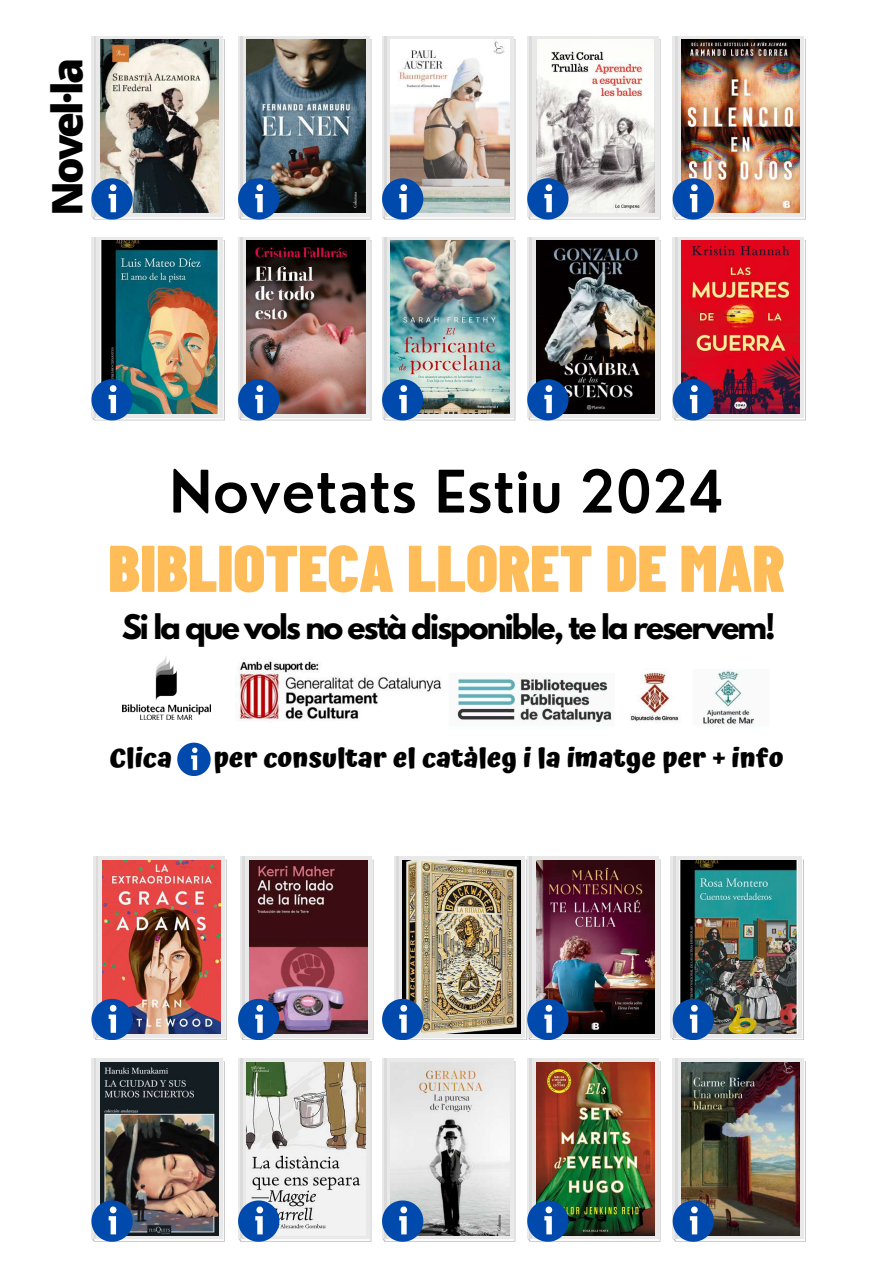
<style>
.page{position:relative;width:893px;height:1263px;background:#fff}
.page>*{position:absolute;margin:0;border:0;box-sizing:border-box;transform-origin:0 0}
.t1{font:900 66px "Barlow Condensed";color:#ffbd59}
.t2{font:600 57.15px "Nourd";color:#000}
.t3{font:800 42px "Open Sans";letter-spacing:-.07em;color:#000}
.t4{font:700 30px "League Spartan";letter-spacing:-.065em;color:#000}
.t5{font:700 27px "Atma";color:#000}
</style>
<div class="page">
<hr style="left:675px;top:36px;width:2px;height:181px;background:#dbdbdb">
<hr style="left:385px;top:36px;width:1px;height:181px;background:#dbdbdb">
<hr style="left:241px;top:36px;width:1px;height:181px;background:#dbdbdb">
<hr style="left:94px;top:36px;width:2px;height:181px;background:#dbdbdb">
<hr style="left:530px;top:36px;width:2px;height:181px;background:#dbdbdb">
<hr style="left:675px;top:237px;width:2px;height:180px;background:#dbdbdb">
<hr style="left:385px;top:237px;width:1px;height:180px;background:#dbdbdb">
<hr style="left:241px;top:237px;width:1px;height:180px;background:#dbdbdb">
<hr style="left:94px;top:237px;width:2px;height:180px;background:#dbdbdb">
<hr style="left:530px;top:237px;width:2px;height:180px;background:#dbdbdb">
<hr style="left:675px;top:1058px;width:2px;height:181px;background:#dbdbdb">
<hr style="left:385px;top:1058px;width:1px;height:181px;background:#dbdbdb">
<hr style="left:241px;top:1058px;width:1px;height:181px;background:#dbdbdb">
<hr style="left:94px;top:1058px;width:2px;height:181px;background:#dbdbdb">
<hr style="left:530px;top:1058px;width:2px;height:181px;background:#dbdbdb">
<hr style="left:396px;top:857px;width:2px;height:180px;background:#dbdbdb">
<hr style="left:243px;top:857px;width:2px;height:180px;background:#dbdbdb">
<hr style="left:96px;top:857px;width:2px;height:180px;background:#dbdbdb">
<hr style="left:530px;top:857px;width:2px;height:180px;background:#dbdbdb">
<img style="left:238px;top:661px;width:517px;height:64px">
<img style="left:122px;top:656px;width:89px;height:63px">
<img style="left:91px;top:37px;width:134px;height:182px">
<img style="left:382px;top:37px;width:133px;height:182px">
<svg style="left:527px;top:37px;width:133px;height:182px"></svg>
<img style="left:238px;top:37px;width:133px;height:182px">
<img style="left:91px;top:238px;width:134px;height:182px">
<svg style="left:382px;top:1059px;width:133px;height:182px"></svg>
<img style="left:672px;top:238px;width:134px;height:182px">
<img style="left:527px;top:238px;width:133px;height:182px">
<svg style="left:177px;top:743px;width:33px;height:33px"></svg>
<svg style="left:238px;top:1059px;width:133px;height:182px"></svg>
<img style="left:91px;top:1059px;width:134px;height:182px">
<img style="left:91px;top:858px;width:136px;height:182px">
<img style="left:238px;top:858px;width:135px;height:182px">
<img style="left:382px;top:858px;width:278px;height:182px">
<hr style="left:673px;top:857px;width:2px;height:180px;background:#dbdbdb">
<img style="left:671px;top:858px;width:133px;height:182px">
<img style="left:672px;top:1059px;width:134px;height:182px">
<img style="left:527px;top:1059px;width:133px;height:182px">
<img style="left:238px;top:238px;width:133px;height:182px">
<img style="left:382px;top:238px;width:133px;height:182px">
<img style="left:672px;top:37px;width:134px;height:182px">
<h3 class="t3" style="left:38px;top:216px;width:159px;rotate:-90deg">Novel·la</h3>
<h2 class="t2" style="left:169px;top:455px;width:556px">Novetats Estiu 2024</h2>
<h1 class="t1" style="left:108px;top:526px;width:678px">BIBLIOTECA LLORET DE MAR</h1>
<p class="t4" style="left:122px;top:612px;width:655px">Si la que vols no està disponible, te la reservem!</p>
<p class="t5" style="left:109px;top:742px;width:64px">Clica</p>
<p class="t5" style="left:213px;top:742px;width:571px">per consultar el catàleg i la imatge per + info</p>
</div>
